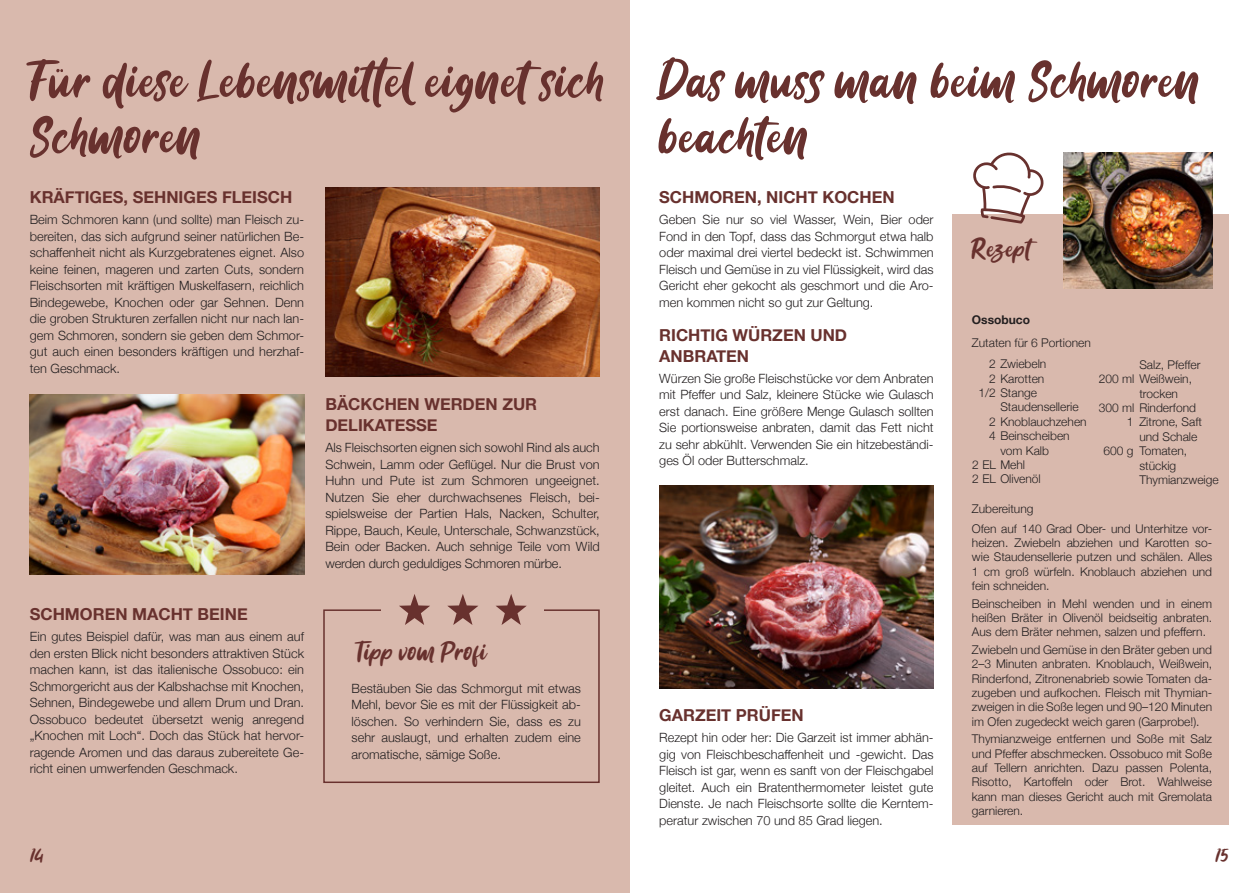
<style>
.page{position:relative;width:1259px;height:893px;background:#fff}
.page>*{position:absolute;margin:0;border:0;box-sizing:border-box;transform-origin:0 0}
.t1{font:58.5px/55.5px "Kastoom Script";color:#68312e}
.t2{font:29.7px "Kastoom Script";color:#68312e}
.t3{font:22.5px "Kastoom Script";color:#68312e}
.t4{font:700 16.5px/21px "Helvetica Neue";color:#68312e}
.t5{font:300 12.75px/16.5px "Helvetica Neue";color:#231f20;text-align:justify}
.t6{font:300 12px/14.4px "Helvetica Neue";color:#231f20;text-align:justify}
.t7{font:700 12px "Helvetica Neue";color:#231f20}
</style>
<div class="page">
<img style="left:659px;top:486px;width:274px;height:202px">
<div style="left:0;top:0;width:629px;height:893px;background:#d9b9ad"></div>
<img style="left:325px;top:187px;width:275px;height:189px">
<div style="left:952px;top:215px;width:277px;height:610px;background:#d9b9ad"></div>
<img style="left:1063px;top:153px;width:149px;height:136px">
<svg style="left:972px;top:152px;width:72px;height:72px"></svg>
<img style="left:30px;top:394px;width:274px;height:180px">
<div style="left:323px;top:609px;width:277px;height:174px;border:2px solid #68312e"></div>
<div style="left:382px;top:598px;width:162px;height:22px;background:#d9b9ad"></div>
<svg style="left:399px;top:594px;width:31px;height:31px"></svg>
<svg style="left:447px;top:594px;width:31px;height:31px"></svg>
<svg style="left:496px;top:594px;width:31px;height:31px"></svg>
<h1 class="t1" style="left:30px;top:53px;width:577px">Für diese Lebensmittel eignet sich<br>Schmoren</h1>
<h1 class="t1" style="left:659px;top:53px;width:544px">Das muss man beim Schmoren beachten</h1>
<p class="t4" style="left:659px;top:187px;width:237px">SCHMOREN, NICHT KOCHEN</p>
<p class="t5" style="left:659px;top:211px;width:276px">Geben Sie nur so viel Wasser, Wein, Bier oder Fond in den Topf, dass das Schmorgut etwa halb oder maximal drei viertel bedeckt ist. Schwimmen Fleisch und Gemüse in zu viel Flüssigkeit, wird das Gericht eher gekocht als geschmort und die Aro&shy;men kommen nicht so gut zur Geltung.</p>
<p class="t4" style="left:659px;top:325px;width:189px">RICHTIG WÜRZEN UND<br>ANBRATEN</p>
<p class="t5" style="left:659px;top:369px;width:276px">Würzen Sie große Fleischstücke vor dem Anbraten mit Pfeffer und Salz, kleinere Stücke wie Gulasch erst danach. Eine größere Menge Gulasch sollten Sie portionsweise anbraten, damit das Fett nicht zu sehr abkühlt. Verwenden Sie ein hitzebeständi&shy;ges Öl oder Butterschmalz.</p>
<p class="t4" style="left:30px;top:187px;width:264px">KRÄFTIGES, SEHNIGES FLEISCH</p>
<p class="t5" style="left:30px;top:211px;width:276px">Beim Schmoren kann (und sollte) man Fleisch zu&shy;bereiten, das sich aufgrund seiner natürlichen Be&shy;schaffenheit nicht als Kurzgebratenes eignet. Also keine feinen, mageren und zarten Cuts, sondern Fleischsorten mit kräftigen Muskelfasern, reichlich Bindegewebe, Knochen oder gar Sehnen. Denn die groben Strukturen zerfallen nicht nur nach lan&shy;gem Schmoren, sondern sie geben dem Schmor&shy;gut auch einen besonders kräftigen und herzhaf&shy;ten Geschmack.</p>
<h2 class="t2" style="left:972px;top:232px;width:61px">Rezept</h2>
<p class="t7" style="left:972px;top:310px;width:60px">Ossobuco</p>
<p class="t6" style="left:989px;top:331px;width:103px;line-height:21.5px;text-indent:-17px">Zutaten für 6 Portionen<br>2 Zwiebeln</p>
<p class="t6" style="left:989px;top:370px;width:57px">2 Karotten</p>
<p class="t6" style="left:978px;top:385px;width:60px">1/2 Stange</p>
<p class="t6" style="left:1000px;top:399px;width:80px">Staudensellerie</p>
<p class="t6" style="left:989px;top:413px;width:99px">2 Knoblauchzehen</p>
<p class="t6" style="left:989px;top:428px;width:82px">4 Beinscheiben</p>
<p class="t6" style="left:1000px;top:442px;width:50px">vom Kalb</p>
<p class="t6" style="left:972px;top:457px;width:54px">2 EL Mehl</p>
<p class="t6" style="left:972px;top:471px;width:70px">2 EL Olivenöl</p>
<p class="t6" style="left:972px;top:498px;width:242px;line-height:19.5px">Zubereitung<br>Ofen auf 140 Grad Ober- und Unterhitze vor-</p>
<p class="t6" style="left:972px;top:535px;width:242px">heizen. Zwiebeln abziehen und Karotten so&shy;wie Staudensellerie putzen und schälen. Alles 1 cm groß würfeln. Knoblauch abziehen und fein schneiden.</p>
<p class="t6" style="left:972px;top:595px;width:242px">Beinscheiben in Mehl wenden und in einem heißen Bräter in Olivenöl beidseitig anbraten.<br>Aus dem Bräter nehmen, salzen und pfeffern.</p>
<p class="t6" style="left:972px;top:641px;width:242px">Zwiebeln und Gemüse in den Bräter geben und 2–3 Minuten anbraten. Knoblauch, Weißwein, Rinderfond, Zitronenabrieb sowie Tomaten da&shy;zugeben und aufkochen. Fleisch mit Thymian&shy;zweigen in die Soße legen und 90–120 Minuten im Ofen zugedeckt weich garen (Garprobe!).</p>
<p class="t6" style="left:972px;top:731px;width:242px">Thymianzweige entfernen und Soße mit Salz und Pfeffer abschmecken. Ossobuco mit Soße auf Tellern anrichten. Dazu passen Polenta, Risotto, Kartoffeln oder Brot. Wahlweise kann man dieses Gericht auch mit Gremolata garnieren.</p>
<p class="t6" style="left:1139px;top:356px;width:63px">Salz, Pfeffer</p>
<p class="t6" style="left:1098px;top:371px;width:95px">200 ml Weißwein,</p>
<p class="t6" style="left:1139px;top:385px;width:40px">trocken</p>
<p class="t6" style="left:1098px;top:400px;width:99px">300 ml Rinderfond</p>
<p class="t6" style="left:1126px;top:414px;width:77px">1 Zitrone, Saft</p>
<p class="t6" style="left:1139px;top:428px;width:60px">und Schale</p>
<p class="t6" style="left:1103px;top:443px;width:85px">600 g Tomaten,</p>
<p class="t6" style="left:1139px;top:457px;width:38px">stückig</p>
<p class="t6" style="left:1139px;top:472px;width:81px">Thymianzweige</p>
<p class="t4" style="left:325px;top:394px;width:213px">BÄCKCHEN WERDEN ZUR<br>DELIKATESSE</p>
<p class="t5" style="left:325px;top:439px;width:276px">Als Fleischsorten eignen sich sowohl Rind als auch Schwein, Lamm oder Geflügel. Nur die Brust von Huhn und Pute ist zum Schmoren ungeeignet.<br>Nutzen Sie eher durchwachsenes Fleisch, bei&shy;spielsweise der Partien Hals, Nacken, Schulter, Rippe, Bauch, Keule, Unterschale, Schwanzstück, Bein oder Backen. Auch sehnige Teile vom Wild werden durch geduldiges Schmoren mürbe.</p>
<p class="t4" style="left:30px;top:604px;width:219px">SCHMOREN MACHT BEINE</p>
<p class="t5" style="left:30px;top:627px;width:276px">Ein gutes Beispiel dafür, was man aus einem auf den ersten Blick nicht besonders attraktiven Stück machen kann, ist das italienische Ossobuco: ein Schmorgericht aus der Kalbshachse mit Knochen, Sehnen, Bindegewebe und allem Drum und Dran.<br>Ossobuco bedeutet übersetzt wenig anregend „Knochen mit Loch“. Doch das Stück hat hervor&shy;ragende Aromen und das daraus zubereitete Ge&shy;richt einen umwerfenden Geschmack.</p>
<h2 class="t2" style="left:355px;top:635px;width:134px">Tipp vom Profi</h2>
<p class="t5" style="left:352px;top:679px;width:231px">Bestäuben Sie das Schmorgut mit etwas Mehl, bevor Sie es mit der Flüssigkeit ab&shy;löschen. So verhindern Sie, dass es zu sehr auslaugt, und erhalten zudem eine aromatische, sämige Soße.</p>
<p class="t4" style="left:659px;top:705px;width:146px">GARZEIT PRÜFEN</p>
<p class="t5" style="left:659px;top:729px;width:276px">Rezept hin oder her: Die Garzeit ist immer abhän&shy;gig von Fleischbeschaffenheit und -gewicht. Das Fleisch ist gar, wenn es sanft von der Fleischgabel gleitet. Auch ein Bratenthermometer leistet gute Dienste. Je nach Fleischsorte sollte die Kerntem&shy;peratur zwischen 70 und 85 Grad liegen.</p>
<h3 class="t3" style="left:30px;top:842px;width:16px">14</h3>
<h3 class="t3" style="left:1215px;top:842px;width:16px">15</h3>
</div>
